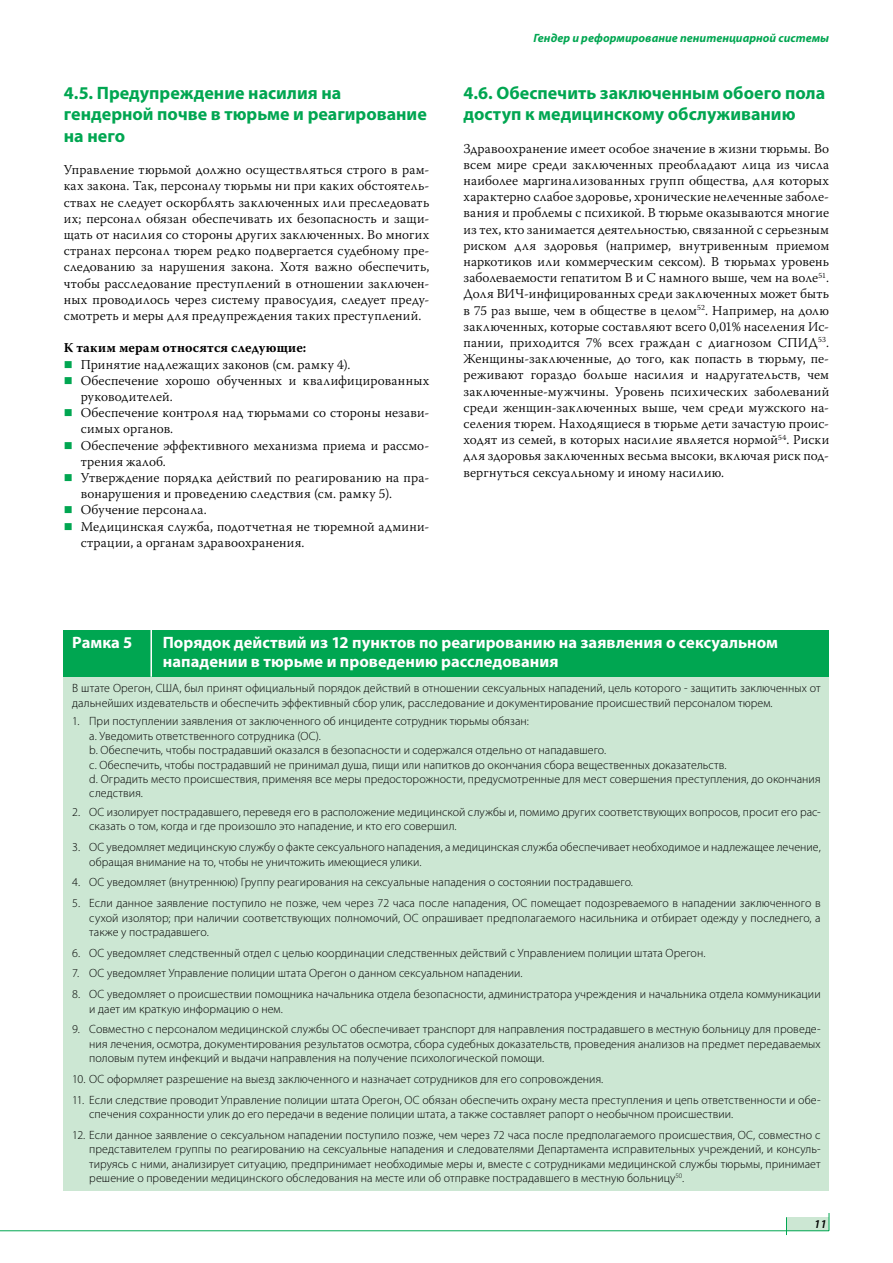
<style>
.page{position:relative;width:893px;height:1263px;background:#fff}
.page>*{position:absolute;margin:0;border:0;box-sizing:border-box;transform-origin:0 0}
.t1{font:700 18px/21.6px "Myriad Pro";color:#00a651}
.t2{font:700 16.5px/19.8px "Myriad Pro";letter-spacing:.005em;color:#fff}
.t3{font:300 13.5px/16.2px "Warnock Pro";letter-spacing:.015em;color:#000;text-align:justify}
.t4{font:700 13.5px "Warnock Pro";letter-spacing:.015em;color:#000}
.t5{font:300 12px/14.4px "Myriad Pro";letter-spacing:.005em;color:#000}
.t6{font:italic 700 12px "Myriad Pro";color:#00a651}
.t7{font:italic 600 12px "Myriad Pro";color:#000}
</style>
<div class="page">
<div style="left:786px;top:1217px;width:43px;height:14px;background:#cce7d3"></div>
<svg style="left:786px;top:1217px;width:1px;height:18px"></svg>
<svg style="left:829px;top:1213px;width:1px;height:18px"></svg>
<hr style="left:0;top:1230px;width:829px;height:1px;background:#00a651">
<div style="left:64px;top:675px;width:765px;height:516px;background:#cce7d3"></div>
<div style="left:64px;top:630px;width:765px;height:47px;background:#00a651"></div>
<hr style="left:150px;top:630px;width:2px;height:47px;background:#fff">
<h1 class="t1" style="left:64px;top:81px;width:365px">4.5. Предупреждение насилия на гендерной почве в тюрьме и реагирование на него</h1>
<p class="t3" style="left:64px;top:161px;width:367px">Управление тюрьмой должно осуществляться строго в рам&shy;ках закона. Так, персоналу тюрьмы ни при каких обстоятель&shy;ствах не следует оскорблять заключенных или преследовать их; персонал обязан обеспечивать их безопасность и защи&shy;щать от насилия со стороны других заключенных. Во многих странах персонал тюрем редко подвергается судебному пре&shy;следованию за нарушения закона. Хотя важно обеспечить, чтобы расследование преступлений в отношении заключен&shy;ных проводилось через систему правосудия, следует преду&shy;смотреть и меры для предупреждения таких преступлений.</p>
<p class="t4" style="left:64px;top:340px;width:244px">К таким мерам относятся следующие:</p>
<p class="t3" style="left:81px;top:356px;width:350px;text-align:left">Принятие надлежащих законов (см. рамку 4).<br>Обеспечение хорошо обученных и квалифицированных руководителей.<br>Обеспечение контроля над тюрьмами со стороны незави&shy;симых органов.<br>Обеспечение эффективного механизма приема и рассмо&shy;трения жалоб.<br>Утверждение порядка действий по реагированию на пра&shy;вонарушения и проведению следствия (см. рамку 5).<br>Обучение персонала.<br>Медицинская служба, подотчетная не тюремной админи&shy;страции, а органам здравоохранения.</p>
<p class="t6" style="left:533px;top:30px;width:297px">Гендер и реформирование пенитенциарной системы</p>
<h1 class="t1" style="left:463px;top:81px;width:363px">4.6. Обеспечить заключенным обоего пола доступ к медицинскому обслуживанию</h1>
<p class="t3" style="left:463px;top:140px;width:367px">Здравоохранение имеет особое значение в жизни тюрьмы. Во всем мире среди заключенных преобладают лица из числа наиболее маргинализованных групп общества, для которых характерно слабое здоровье, хронические нелеченные заболе&shy;вания и проблемы с психикой. В тюрьме оказываются многие из тех, кто занимается деятельностью, связанной с серьезным риском для здоровья (например, внутривенным приемом наркотиков или коммерческим сексом). В тюрьмах уровень заболеваемости гепатитом В и С намного выше, чем на воле<sup>51</sup>.<br>Доля ВИЧ-инфицированных среди заключенных может быть в 75 раз выше, чем в обществе в целом<sup>52</sup>. Например, на долю заключенных, которые составляют всего 0,01% населения Ис&shy;пании, приходится 7% всех граждан с диагнозом СПИД<sup>53</sup>.<br>Женщины-заключенные, до того, как попасть в тюрьму, пе&shy;реживают гораздо больше насилия и надругательств, чем заключенные-мужчины. Уровень психических заболеваний среди женщин-заключенных выше, чем среди мужского на&shy;селения тюрем. Находящиеся в тюрьме дети зачастую проис&shy;ходят из семей, в которых насилие является нормой<sup>54</sup>. Риски для здоровья заключенных весьма высоки, включая риск под&shy;вергнуться сексуальному и иному насилию.</p>
<h2 class="t2" style="left:72px;top:632px;width:62px">Рамка 5</h2>
<h2 class="t2" style="left:163px;top:632px;width:617px">Порядок действий из 12 пунктов по реагированию на заявления о сексуальном нападении в тюрьме и проведению расследования</h2>
<p class="t5" style="left:72px;top:681px;width:750px">В штате Орегон, США, был принят официальный порядок действий в отношении сексуальных нападений, цель которого - защитить заключенных от дальнейших издевательств и обеспечить эффективный сбор улик, расследование и документирование происшествий персоналом тюрем.</p>
<p class="t5" style="left:89px;top:714px;width:733px;text-indent:-17px">1. При поступлении заявления от заключенного об инциденте сотрудник тюрьмы обязан:<br>a. Уведомить ответственного сотрудника (ОС).<br>b. Обеспечить, чтобы пострадавший оказался в безопасности и содержался отдельно от нападавшего.<br>c. Обеспечить, чтобы пострадавший не принимал душа, пищи или напитков до окончания сбора вещественных доказательств.<br>d. Оградить место происшествия, применяя все меры предосторожности, предусмотренные для мест совершения преступления, до окончания следствия.</p>
<p class="t5" style="left:89px;top:805px;width:733px;text-indent:-17px">2. ОС изолирует пострадавшего, переведя его в расположение медицинской службы и, помимо других соответствующих вопросов, просит его рас&shy;сказать о том, когда и где произошло это нападение, и кто его совершил.</p>
<p class="t5" style="left:89px;top:840px;width:733px;text-indent:-17px">3. ОС уведомляет медицинскую службу о факте сексуального нападения, а медицинская служба обеспечивает необходимое и надлежащее лечение, обращая внимание на то, чтобы не уничтожить имеющиеся улики.</p>
<p class="t5" style="left:72px;top:875px;width:562px">4. ОС уведомляет (внутреннюю) Группу реагирования на сексуальные нападения о состоянии пострадавшего.</p>
<p class="t5" style="left:89px;top:896px;width:733px;text-align:justify;text-indent:-17px">5. Если данное заявление поступило не позже, чем через 72 часа после нападения, ОС помещает подозреваемого в нападении заключенного в сухой изолятор; при наличии соответствующих полномочий, ОС опрашивает предполагаемого насильника и отбирает одежду у последнего, а также у пострадавшего.</p>
<p class="t5" style="left:72px;top:945px;width:635px">6. ОС уведомляет следственный отдел с целью координации следственных действий с Управлением полиции штата Орегон.</p>
<p class="t5" style="left:72px;top:966px;width:452px">7. ОС уведомляет Управление полиции штата Орегон о данном сексуальном нападении.</p>
<p class="t5" style="left:89px;top:987px;width:733px;text-indent:-17px">8. ОС уведомляет о происшествии помощника начальника отдела безопасности, администратора учреждения и начальника отдела коммуникации и дает им краткую информацию о нем.</p>
<p class="t5" style="left:89px;top:1022px;width:733px;text-align:justify;text-indent:-17px">9. Совместно с персоналом медицинской службы ОС обеспечивает транспорт для направления пострадавшего в местную больницу для проведе&shy;ния лечения, осмотра, документирования результатов осмотра, сбора судебных доказательств, проведения анализов на предмет передаваемых половым путем инфекций и выдачи направления на получение психологической помощи.</p>
<p class="t5" style="left:72px;top:1072px;width:532px">10. ОС оформляет разрешение на выезд заключенного и назначает сотрудников для его сопровождения.</p>
<p class="t5" style="left:89px;top:1092px;width:733px;text-indent:-17px">11. Если следствие проводит Управление полиции штата Орегон, ОС обязан обеспечить охрану места преступления и цепь ответственности и обе&shy;спечения сохранности улик до его передачи в ведение полиции штата, а также составляет рапорт о необычном происшествии.</p>
<p class="t5" style="left:89px;top:1128px;width:733px;text-align:justify;text-indent:-17px">12. Если данное заявление о сексуальном нападении поступило позже, чем через 72 часа после предполагаемого происшествия, ОС, совместно с представителем группы по реагированию на сексуальные нападения и следователями Департамента исправительных учреждений, и консуль&shy;тируясь с ними, анализирует ситуацию, предпринимает необходимые меры и, вместе с сотрудниками медицинской службы тюрьмы, принимает решение о проведении медицинского обследования на месте или об отправке пострадавшего в местную больницу<sup>50</sup>.</p>
<p class="t7" style="left:814px;top:1216px;width:14px">11</p>
</div>
